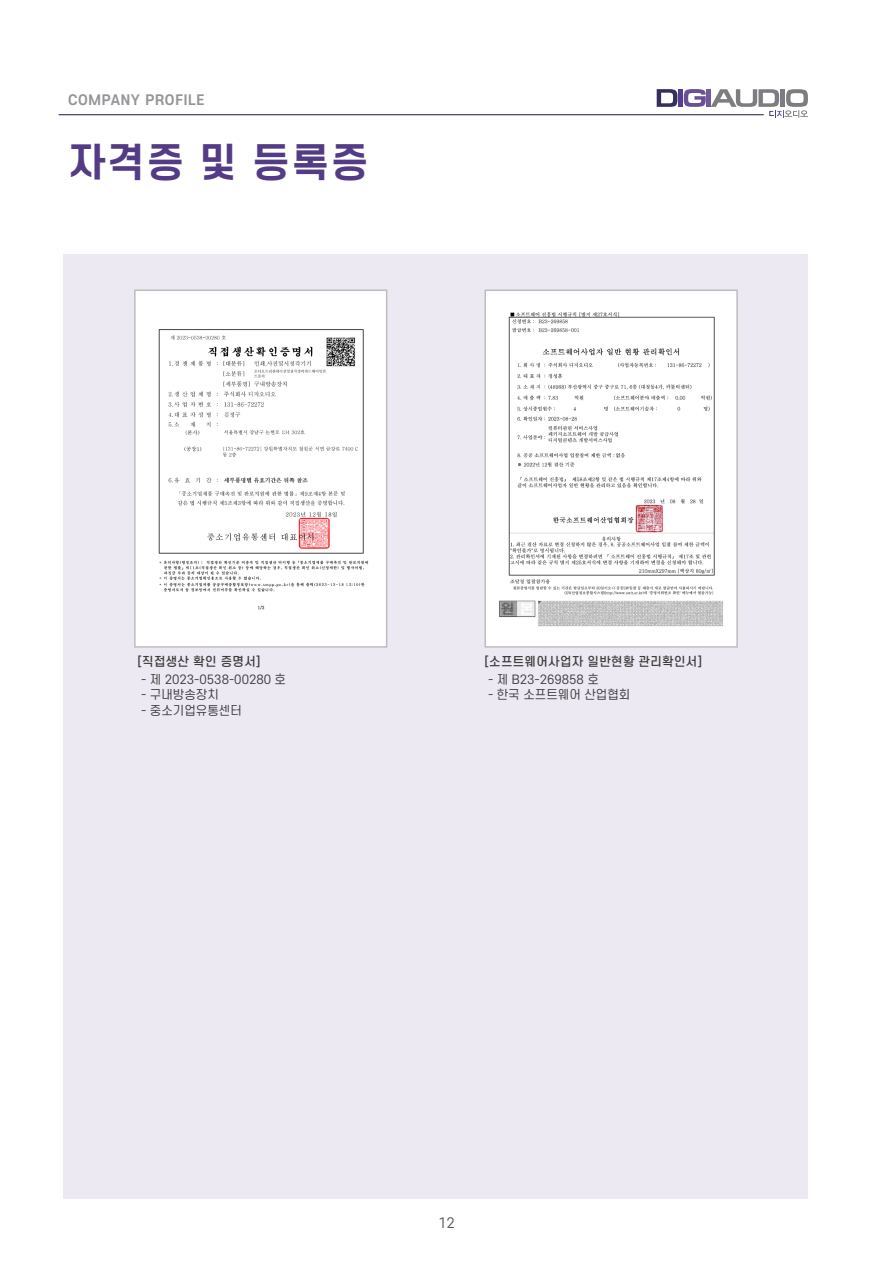
<style>
.page{position:relative;width:893px;height:1263px;background:#fff}
.page>*{position:absolute;margin:0;border:0;box-sizing:border-box;transform-origin:0 0}
.t1{font:700 39px "S Core Dream 6";letter-spacing:.05em;color:#543b85}
.t2{font:700 13.5px "S Core Dream 6";letter-spacing:.05em;color:#939598}
.t3{font:13.5px "S Core Dream 4";color:#57585a}
.t4{font:12px "S Core Dream 4";color:#3e3e3f}
.t5{font:500 12px "S Core Dream 5";letter-spacing:.025em;color:#3e3e3f}
</style>
<div class="page">
<svg style="left:657px;top:89px;width:20px;height:18px"></svg>
<hr style="left:679px;top:89px;width:4px;height:18px;background:#563d8d">
<svg style="left:684px;top:89px;width:124px;height:29px"></svg>
<hr style="left:59px;top:114px;width:705px;height:1px;background:#332e5c">
<div style="left:64px;top:255px;width:744px;height:944px;background:#ece9f2"></div>
<div style="left:134px;top:289px;width:253px;height:359px;background:#fff;border:2px solid #bcbdc0"></div>
<div style="left:484px;top:289px;width:254px;height:359px;background:#fff;border:2px solid #bcbdc0"></div>
<img style="left:158px;top:329px;width:210px;height:281px">
<img style="left:499px;top:312px;width:224px;height:315px">
<p class="t2" style="left:68px;top:91px;width:138px">COMPANY PROFILE</p>
<h1 class="t1" style="left:68px;top:134px;width:302px">자격증 및 등록증</h1>
<p class="t5" style="left:138px;top:652px;width:124px">[직접생산 확인 증명서]</p>
<p class="t4" style="left:141px;top:670px;width:147px">- 제 2023-0538-00280 호</p>
<p class="t4" style="left:141px;top:686px;width:79px">- 구내방송장치</p>
<p class="t4" style="left:141px;top:702px;width:102px">- 중소기업유통센터</p>
<p class="t5" style="left:485px;top:652px;width:219px">[소프트웨어사업자 일반현황 관리확인서]</p>
<p class="t4" style="left:488px;top:670px;width:112px">- 제 B23-269858 호</p>
<p class="t4" style="left:488px;top:686px;width:144px">- 한국 소프트웨어 산업협회</p>
<p class="t3" style="left:438px;top:1213px;width:18px">12</p>
</div>
